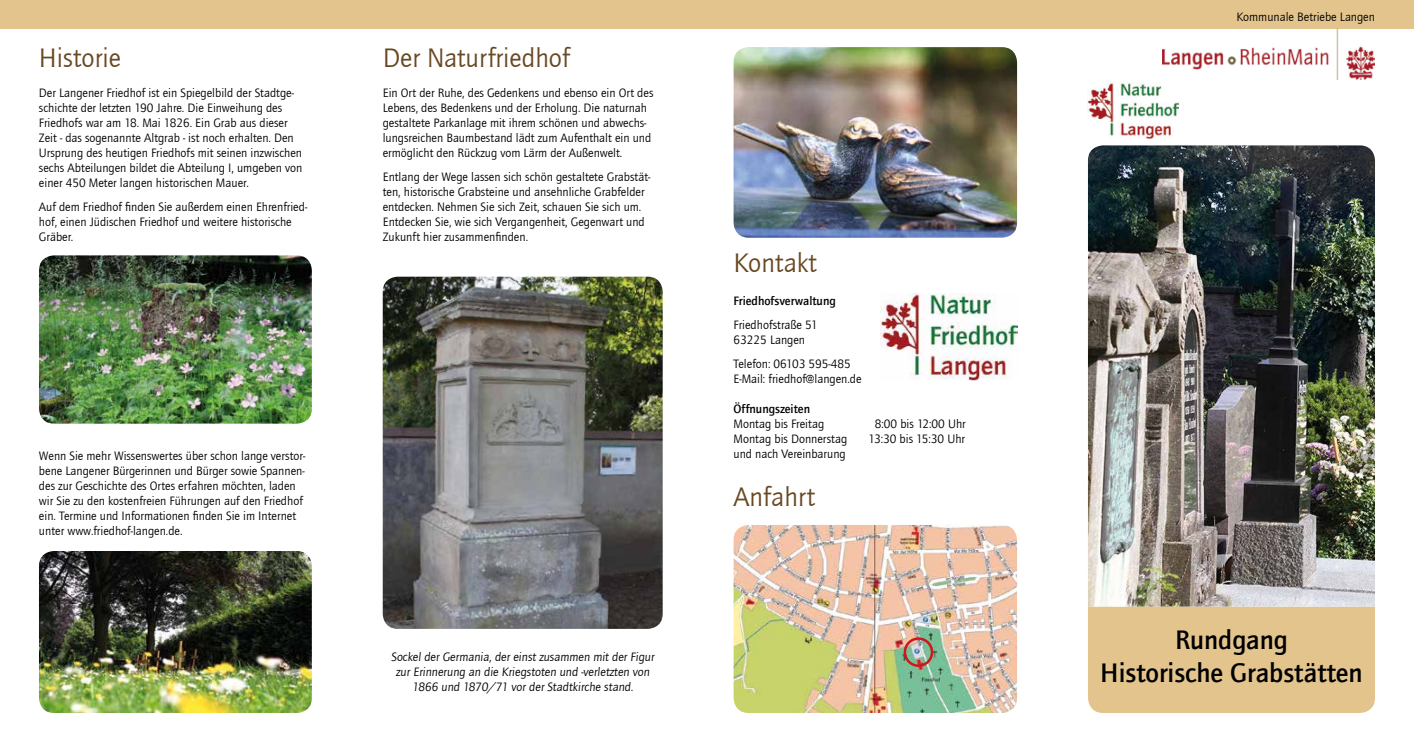
<style>
.page{position:relative;width:1414px;height:752px;background:#fff}
.page>*{position:absolute;margin:0;border:0;box-sizing:border-box;transform-origin:0 0}
.t1{font:27.5px "ITC Quay Sans Com";color:#684822}
.t2{font:500 27.5px/33px "ITC Quay Sans Com";color:#000;text-align:center}
.t3{font:12.5px/15px "ITC Quay Sans Com";color:#000}
.t4{font:500 12.5px "ITC Quay Sans Com";color:#000}
</style>
<div class="page">
<img style="left:1162px;top:29px;width:212px;height:51px">
<div style="left:0;top:0;width:1414px;height:28px;background:#e4c48d"></div>
<div style="left:1088px;top:606px;width:287px;height:106px;background:#e4c48d"></div>
<img style="left:1088px;top:145px;width:287px;height:461px">
<img style="left:1088px;top:82px;width:90px;height:56px">
<img style="left:881px;top:293px;width:136px;height:88px">
<img style="left:733px;top:525px;width:284px;height:187px">
<div style="left:904px;top:637px;width:29px;height:29px;border:2px solid #cd171a;border-radius:50%"></div>
<img style="left:733px;top:47px;width:284px;height:190px">
<img style="left:383px;top:276px;width:280px;height:352px">
<img style="left:39px;top:255px;width:273px;height:168px">
<img style="left:39px;top:551px;width:273px;height:161px">
<h1 class="t1" style="left:39px;top:41px;width:83px">Historie</h1>
<p class="t3" style="left:39px;top:85px;width:265px">Der Langener Friedhof ist ein Spiegelbild der Stadtge&shy;schichte der letzten 190 Jahre. Die Einweihung des Friedhofs war am 18. Mai 1826. Ein Grab aus dieser Zeit - das sogenannte Altgrab - ist noch erhalten. Den Ursprung des heutigen Friedhofs mit seinen inzwischen sechs Abteilungen bildet die Abteilung I, umgeben von einer 450 Meter langen historischen Mauer.</p>
<p class="t3" style="left:39px;top:199px;width:270px">Auf dem Friedhof finden Sie außerdem einen Ehrenfried&shy;hof, einen Jüdischen Friedhof und weitere historische<br>Gräber.</p>
<h1 class="t1" style="left:383px;top:41px;width:189px">Der Naturfriedhof</h1>
<p class="t3" style="left:383px;top:85px;width:272px">Ein Ort der Ruhe, des Gedenkens und ebenso ein Ort des Lebens, des Bedenkens und der Erholung. Die naturnah gestaltete Parkanlage mit ihrem schönen und abwechs&shy;lungsreichen Baumbestand lädt zum Aufenthalt ein und ermöglicht den Rückzug vom Lärm der Außenwelt.</p>
<p class="t3" style="left:383px;top:169px;width:269px">Entlang der Wege lassen sich schön gestaltete Grabstät&shy;ten, historische Grabsteine und ansehnliche Grabfelder entdecken. Nehmen Sie sich Zeit, schauen Sie sich um.<br>Entdecken Sie, wie sich Vergangenheit, Gegenwart und Zukunft hier zusammenfinden.</p>
<p class="t3" style="left:39px;top:448px;width:268px">Wenn Sie mehr Wissenswertes über schon lange verstor&shy;bene Langener Bürgerinnen und Bürger sowie Spannen&shy;des zur Geschichte des Ortes erfahren möchten, laden wir Sie zu den kostenfreien Führungen auf den Friedhof ein. Termine und Informationen finden Sie im Internet unter www.friedhof-langen.de.</p>
<p class="t3" style="left:391px;top:649px;width:266px;text-align:center">Sockel der Germania, der einst zusammen mit der Figur zur Erinnerung an die Kriegstoten und -verletzten von<br>1866 und 1870/71 vor der Stadtkirche stand.</p>
<h1 class="t1" style="left:733px;top:246px;width:85px">Kontakt</h1>
<p class="t4" style="left:733px;top:292px;width:104px">Friedhofsverwaltung</p>
<p class="t3" style="left:733px;top:316px;width:86px">Friedhofstraße 51<br>63225 Langen</p>
<p class="t3" style="left:733px;top:355px;width:129px">Telefon: 06103 595-485<br>E-Mail: friedhof@langen.de</p>
<p class="t4" style="left:733px;top:400px;width:78px">Öffnungszeiten</p>
<p class="t3" style="left:733px;top:415px;width:92px">Montag bis Freitag</p>
<p class="t3" style="left:875px;top:415px;width:92px">8:00 bis 12:00 Uhr</p>
<p class="t3" style="left:733px;top:430px;width:115px">Montag bis Donnerstag</p>
<p class="t3" style="left:868px;top:430px;width:98px">13:30 bis 15:30 Uhr</p>
<p class="t3" style="left:733px;top:445px;width:114px">und nach Vereinbarung</p>
<h1 class="t1" style="left:733px;top:480px;width:83px">Anfahrt</h1>
<p class="t3" style="left:1236px;top:10px;width:140px">Kommunale Betriebe Langen</p>
<h1 class="t2" style="left:1100px;top:621px;width:264px">Rundgang<br>Historische Grabstätten</h1>
</div>
